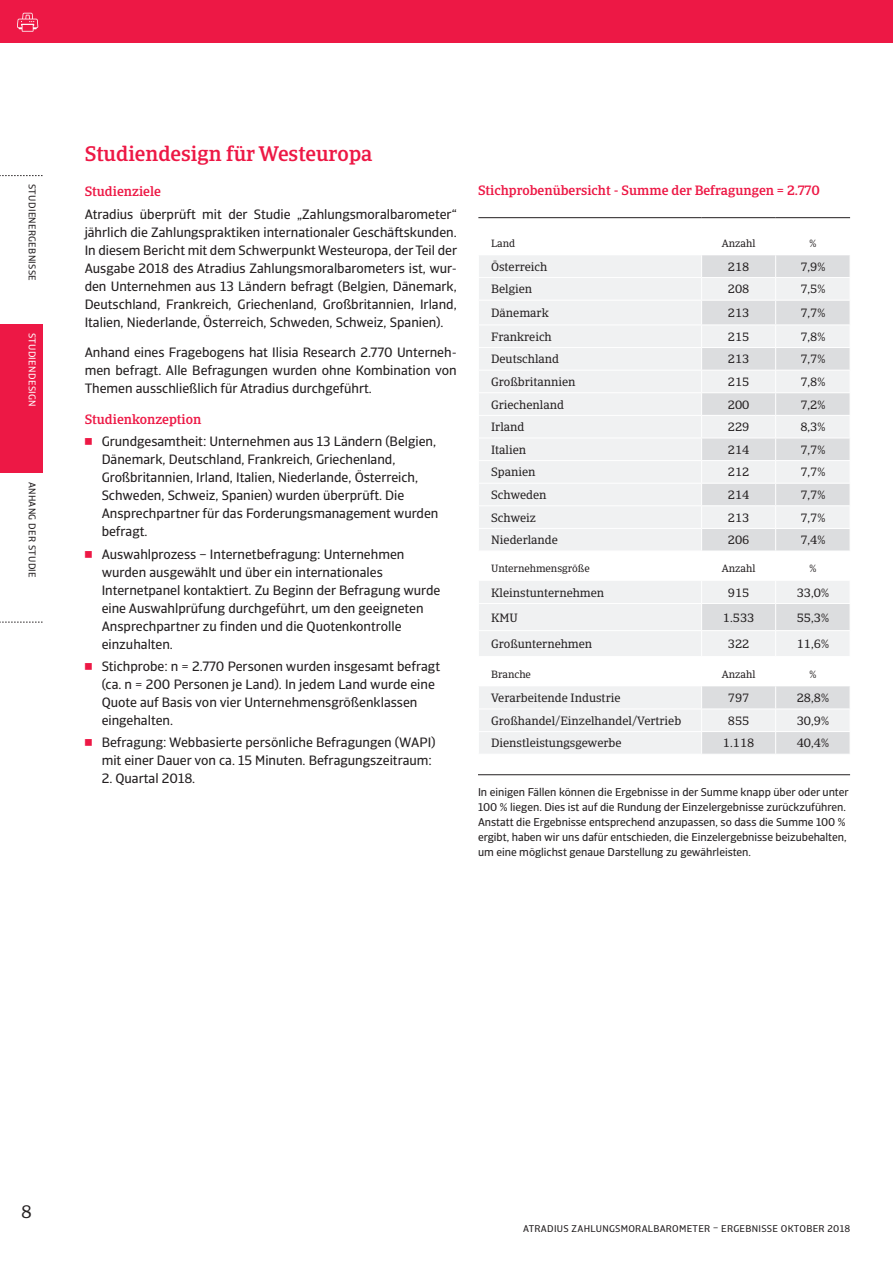
<style>
.page{position:relative;width:893px;height:1263px;background:#fff}
.page>*{position:absolute;margin:0;border:0;box-sizing:border-box;transform-origin:0 0}
.neo_headline{font:500 21px "Catalana";color:#ed1845}
.t1{font:18px "Catalana";color:#231f20}
.body{font:13.5px/18px "Catalana Sans";color:#231f20}
.subhead_im_text{font:500 13.5px "Catalana";color:#ed1845}
.ta_data_8_5pt_table{font:12px "Catalana";color:#231f20}
.ta_center{font:12px "Catalana";color:#231f20}
.body-2{font:11.25px/15px "Catalana Sans";color:#231f20}
.ta_header{font:10.5px "Catalana";color:#231f20}
.t2{font:9.75px "Catalana Sans";letter-spacing:.03em;color:#231f20}
.t3{font:9.75px "Catalana Sans";letter-spacing:.03em;color:#fff}
.s1{font-family:"Universal Newswith Comm Pi";color:#ed1845}
</style>
<div class="page">
<div style="left:0;top:0;width:893px;height:43px;background:#ed1845"></div>
<svg style="left:17px;top:13px;width:21px;height:19px"></svg>
<div style="left:0;top:324px;width:43px;height:149px;background:#ed1845"></div>
<svg style="left:0;top:175px;width:43px;height:1px"></svg>
<svg style="left:0;top:622px;width:43px;height:1px"></svg>
<hr style="left:478px;top:774px;width:372px;height:1px;background:#231f20">
<div style="left:479px;top:687px;width:222px;height:67px;background:#f0f1f2"></div>
<svg style="left:702px;top:686px;width:148px;height:68px;fill:#dcdddf"></svg>
<hr style="left:478px;top:217px;width:224px;height:1px;background:#231f20">
<hr style="left:702px;top:217px;width:74px;height:1px;background:#231f20">
<hr style="left:776px;top:217px;width:74px;height:1px;background:#231f20">
<hr style="left:478px;top:709px;width:224px;height:1px;background:#fff">
<hr style="left:702px;top:709px;width:74px;height:1px;background:#fff">
<svg style="left:479px;top:255px;width:371px;height:296px"></svg>
<hr style="left:776px;top:709px;width:74px;height:1px;background:#fff">
<hr style="left:478px;top:731px;width:224px;height:1px;background:#fff">
<hr style="left:702px;top:300px;width:74px;height:1px;background:#fff">
<hr style="left:702px;top:347px;width:74px;height:1px;background:#fff">
<hr style="left:702px;top:392px;width:74px;height:1px;background:#fff">
<hr style="left:702px;top:438px;width:74px;height:1px;background:#fff">
<hr style="left:702px;top:483px;width:74px;height:1px;background:#fff">
<hr style="left:702px;top:528px;width:74px;height:1px;background:#fff">
<hr style="left:702px;top:731px;width:74px;height:1px;background:#fff">
<hr style="left:776px;top:300px;width:74px;height:1px;background:#fff">
<hr style="left:776px;top:347px;width:74px;height:1px;background:#fff">
<hr style="left:776px;top:392px;width:74px;height:1px;background:#fff">
<hr style="left:776px;top:438px;width:74px;height:1px;background:#fff">
<hr style="left:776px;top:483px;width:74px;height:1px;background:#fff">
<hr style="left:776px;top:528px;width:74px;height:1px;background:#fff">
<hr style="left:776px;top:731px;width:74px;height:1px;background:#fff">
<svg style="left:775px;top:686px;width:1px;height:68px"></svg>
<svg style="left:479px;top:581px;width:371px;height:75px"></svg>
<p class="t2" style="left:38px;top:184px;width:98px;rotate:90deg">STUDIENERGEBNISSE</p>
<p class="t3" style="left:38px;top:333px;width:75px;rotate:90deg">STUDIENDESIGN</p>
<p class="t2" style="left:38px;top:482px;width:98px;rotate:90deg">ANHANG DER STUDIE</p>
<p class="neo_headline" style="left:85px;top:141px;width:289px">Studiendesign für Westeuropa</p>
<p class="subhead_im_text" style="left:85px;top:184px;width:78px">Studienziele</p>
<p class="body" style="left:85px;top:205px;width:374px;text-align:justify">Atradius überprüft mit der Studie „Zahlungsmoralbarometer“ jährlich die Zahlungspraktiken internationaler Geschäftskunden.<br>In diesem Bericht mit dem Schwerpunkt Westeuropa, der Teil der Ausgabe 2018 des Atradius Zahlungsmoralbarometers ist, wur&shy;den Unternehmen aus 13 Ländern befragt (Belgien, Dänemark, Deutschland, Frankreich, Griechenland, Großbritannien, Irland, Italien, Niederlande, Österreich, Schweden, Schweiz, Spanien).</p>
<p class="body" style="left:85px;top:344px;width:374px;text-align:justify">Anhand eines Fragebogens hat Ilisia Research 2.770 Unterneh&shy;men befragt. Alle Befragungen wurden ohne Kombination von Themen ausschließlich für Atradius durchgeführt.</p>
<p class="subhead_im_text" style="left:85px;top:411px;width:118px">Studienkonzeption</p>
<p class="body" style="left:102px;top:433px;width:338px;text-indent:-17px"><span class="s1">7</span> Grundgesamtheit: Unternehmen aus 13 Ländern (Belgien, Dänemark, Deutschland, Frankreich, Griechenland, Großbritannien, Irland, Italien, Niederlande, Österreich, Schweden, Schweiz, Spanien) wurden überprüft. Die Ansprechpartner für das Forderungsmanagement wurden befragt.</p>
<p class="body" style="left:102px;top:545px;width:340px;text-indent:-17px"><span class="s1">7</span> Auswahlprozess – Internetbefragung: Unternehmen wurden ausgewählt und über ein internationales Internetpanel kontaktiert. Zu Beginn der Befragung wurde eine Auswahlprüfung durchgeführt, um den geeigneten Ansprechpartner zu finden und die Quotenkontrolle einzuhalten.</p>
<p class="body" style="left:102px;top:657px;width:340px;text-indent:-17px"><span class="s1">7</span> Stichprobe: n = 2.770 Personen wurden insgesamt befragt (ca. n = 200 Personen je Land). In jedem Land wurde eine Quote auf Basis von vier Unternehmensgrößenklassen eingehalten.</p>
<p class="body" style="left:85px;top:734px;width:352px;text-align:right"><span class="s1">7</span> Befragung: Webbasierte persönliche Befragungen (WAPI) mit einer Dauer von ca. 15 Minuten. Befragungszeitraum:</p>
<p class="body" style="left:102px;top:770px;width:95px">2. Quartal 2018.</p>
<p class="subhead_im_text" style="left:478px;top:183px;width:343px">Stichprobenübersicht - Summe der Befragungen = 2.770</p>
<p class="ta_header" style="left:491px;top:237px;width:26px">Land</p>
<p class="ta_header" style="left:722px;top:237px;width:35px">Anzahl</p>
<p class="ta_header" style="left:809px;top:237px;width:8px">%</p>
<p class="ta_data_8_5pt_table" style="left:491px;top:259px;width:58px">Österreich</p>
<p class="ta_center" style="left:728px;top:259px;width:23px">218</p>
<p class="ta_center" style="left:800px;top:259px;width:27px">7,9%</p>
<p class="ta_data_8_5pt_table" style="left:491px;top:282px;width:43px">Belgien</p>
<p class="ta_center" style="left:728px;top:282px;width:23px">208</p>
<p class="ta_center" style="left:800px;top:282px;width:27px">7,5%</p>
<p class="ta_data_8_5pt_table" style="left:491px;top:306px;width:59px">Dänemark</p>
<p class="ta_center" style="left:728px;top:306px;width:23px">213</p>
<p class="ta_center" style="left:800px;top:306px;width:27px">7,7%</p>
<p class="ta_data_8_5pt_table" style="left:491px;top:329px;width:62px">Frankreich</p>
<p class="ta_center" style="left:728px;top:329px;width:23px">215</p>
<p class="ta_center" style="left:800px;top:329px;width:27px">7,8%</p>
<p class="ta_data_8_5pt_table" style="left:491px;top:352px;width:70px">Deutschland</p>
<p class="ta_center" style="left:728px;top:352px;width:23px">213</p>
<p class="ta_center" style="left:800px;top:352px;width:27px">7,7%</p>
<p class="ta_data_8_5pt_table" style="left:491px;top:375px;width:86px">Großbritannien</p>
<p class="ta_center" style="left:728px;top:375px;width:23px">215</p>
<p class="ta_center" style="left:800px;top:375px;width:27px">7,8%</p>
<p class="ta_data_8_5pt_table" style="left:491px;top:397px;width:74px">Griechenland</p>
<p class="ta_center" style="left:728px;top:397px;width:23px">200</p>
<p class="ta_center" style="left:800px;top:397px;width:27px">7,2%</p>
<p class="ta_data_8_5pt_table" style="left:491px;top:420px;width:35px">Irland</p>
<p class="ta_center" style="left:728px;top:420px;width:23px">229</p>
<p class="ta_center" style="left:800px;top:420px;width:27px">8,3%</p>
<p class="ta_data_8_5pt_table" style="left:491px;top:442px;width:37px">Italien</p>
<p class="ta_center" style="left:728px;top:442px;width:23px">214</p>
<p class="ta_center" style="left:800px;top:442px;width:27px">7,7%</p>
<p class="ta_data_8_5pt_table" style="left:491px;top:465px;width:46px">Spanien</p>
<p class="ta_center" style="left:728px;top:465px;width:23px">212</p>
<p class="ta_center" style="left:800px;top:465px;width:27px">7,7%</p>
<p class="ta_data_8_5pt_table" style="left:491px;top:488px;width:57px">Schweden</p>
<p class="ta_center" style="left:728px;top:488px;width:23px">214</p>
<p class="ta_center" style="left:800px;top:488px;width:27px">7,7%</p>
<p class="ta_data_8_5pt_table" style="left:491px;top:510px;width:46px">Schweiz</p>
<p class="ta_center" style="left:728px;top:510px;width:23px">213</p>
<p class="ta_center" style="left:800px;top:510px;width:27px">7,7%</p>
<p class="ta_data_8_5pt_table" style="left:491px;top:533px;width:68px">Niederlande</p>
<p class="ta_center" style="left:728px;top:533px;width:23px">206</p>
<p class="ta_center" style="left:800px;top:533px;width:27px">7,4%</p>
<p class="ta_header" style="left:491px;top:562px;width:100px">Unternehmensgröße</p>
<p class="ta_header" style="left:722px;top:562px;width:35px">Anzahl</p>
<p class="ta_header" style="left:809px;top:562px;width:8px">%</p>
<p class="ta_data_8_5pt_table" style="left:491px;top:585px;width:115px">Kleinstunternehmen</p>
<p class="ta_center" style="left:728px;top:585px;width:23px">915</p>
<p class="ta_center" style="left:797px;top:585px;width:34px">33,0%</p>
<p class="ta_data_8_5pt_table" style="left:491px;top:610px;width:28px">KMU</p>
<p class="ta_center" style="left:723px;top:610px;width:33px">1.533</p>
<p class="ta_center" style="left:797px;top:610px;width:34px">55,3%</p>
<p class="ta_data_8_5pt_table" style="left:491px;top:637px;width:103px">Großunternehmen</p>
<p class="ta_center" style="left:728px;top:637px;width:23px">322</p>
<p class="ta_center" style="left:797px;top:637px;width:34px">11,6%</p>
<p class="ta_header" style="left:491px;top:668px;width:41px">Branche</p>
<p class="ta_header" style="left:722px;top:668px;width:35px">Anzahl</p>
<p class="ta_header" style="left:809px;top:668px;width:8px">%</p>
<p class="ta_data_8_5pt_table" style="left:491px;top:691px;width:131px">Verarbeitende Industrie</p>
<p class="ta_center" style="left:728px;top:691px;width:23px">797</p>
<p class="ta_center" style="left:797px;top:691px;width:34px">28,8%</p>
<p class="ta_data_8_5pt_table" style="left:491px;top:713px;width:192px">Großhandel/Einzelhandel/Vertrieb</p>
<p class="ta_center" style="left:728px;top:713px;width:23px">855</p>
<p class="ta_center" style="left:797px;top:713px;width:34px">30,9%</p>
<p class="ta_data_8_5pt_table" style="left:491px;top:736px;width:132px">Dienstleistungsgewerbe</p>
<p class="ta_center" style="left:723px;top:736px;width:33px">1.118</p>
<p class="ta_center" style="left:797px;top:736px;width:34px">40,4%</p>
<p class="body-2" style="left:478px;top:785px;width:372px">In einigen Fällen können die Ergebnisse in der Summe knapp über oder unter 100 % liegen. Dies ist auf die Rundung der Einzelergebnisse zurückzuführen.<br>Anstatt die Ergebnisse entsprechend anzupassen, so dass die Summe 100 % ergibt, haben wir uns dafür entschieden, die Einzelergebnisse beizubehalten, um eine möglichst genaue Darstellung zu gewährleisten.</p>
<h2 class="t1" style="left:21px;top:1201px;width:12px">8</h2>
<p class="t2" style="left:523px;top:1223px;width:329px">ATRADIUS ZAHLUNGSMORALBAROMETER – ERGEBNISSE OKTOBER 2018</p>
</div>
